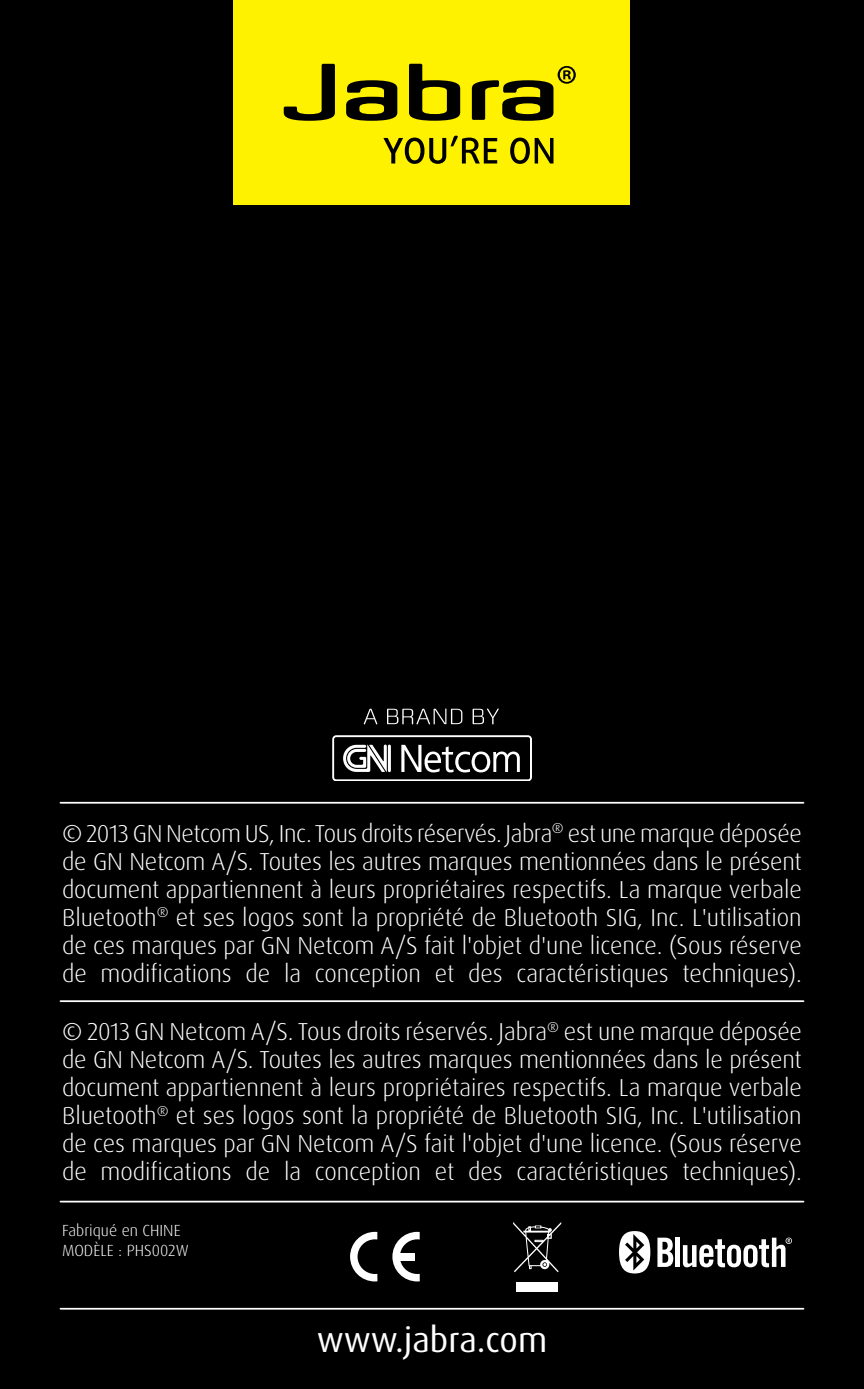
<style>
.page{position:relative;width:864px;height:1389px;background:#fff}
.page>*{position:absolute;margin:0;border:0;box-sizing:border-box;transform-origin:0 0}
.t1{font:35px "Dax Pro";color:#fff}
.t2{font:300 24.5px/28px "Dax Pro";color:#fff;text-align:justify}
.t3{font:300 16.1px/19.2px "Dax Pro";color:#fff}
</style>
<div class="page">
<div style="left:0;top:0;width:863px;height:1389px;background:#000"></div>
<div style="left:233px;top:0;width:396px;height:205px;background:#fff200"></div>
<svg style="left:283px;top:64px;width:52px;height:57px"></svg>
<svg style="left:346px;top:80px;width:51px;height:41px"></svg>
<svg style="left:409px;top:64px;width:51px;height:57px"></svg>
<svg style="left:471px;top:66px;width:104px;height:55px"></svg>
<svg style="left:383px;top:136px;width:114px;height:28px"></svg>
<svg style="left:510px;top:138px;width:43px;height:26px"></svg>
<svg style="left:657px;top:1238px;width:16px;height:29px"></svg>
<hr style="left:675px;top:1238px;width:4px;height:29px;background:#fff">
<svg style="left:619px;top:1231px;width:31px;height:42px"></svg>
<svg style="left:682px;top:1238px;width:109px;height:29px"></svg>
<svg style="left:350px;top:1232px;width:27px;height:49px"></svg>
<svg style="left:392px;top:1232px;width:27px;height:49px"></svg>
<div style="left:516px;top:1282px;width:41px;height:9px;background:#fff"></div>
<svg style="left:513px;top:1222px;width:48px;height:50px"></svg>
<hr style="left:60px;top:1308px;width:743px;height:2px;background:#fff">
<hr style="left:60px;top:1201px;width:743px;height:1px;background:#fff">
<hr style="left:60px;top:1000px;width:743px;height:2px;background:#fff">
<hr style="left:60px;top:802px;width:743px;height:2px;background:#fff">
<svg style="left:363px;top:709px;width:14px;height:15px"></svg>
<svg style="left:387px;top:708px;width:75px;height:16px"></svg>
<svg style="left:472px;top:708px;width:26px;height:16px"></svg>
<svg style="left:332px;top:736px;width:199px;height:45px"></svg>
<p class="t2" style="left:62px;top:819px;width:741px">© 2013 GN Netcom US, Inc. Tous droits réservés. Jabra<sup>®</sup> est une marque déposée de GN Netcom A/S. Toutes les autres marques mentionnées dans le présent document appartiennent à leurs propriétaires respectifs. La marque verbale Bluetooth<sup>®</sup> et ses logos sont la propriété de Bluetooth SIG, Inc. L'utilisation de ces marques par GN Netcom A/S fait l'objet d'une licence. (Sous réserve de modifications de la conception et des caractéristiques techniques).</p>
<p class="t2" style="left:62px;top:1018px;width:741px">© 2013 GN Netcom A/S. Tous droits réservés. Jabra<sup>®</sup> est une marque déposée de GN Netcom A/S. Toutes les autres marques mentionnées dans le présent document appartiennent à leurs propriétaires respectifs. La marque verbale Bluetooth<sup>®</sup> et ses logos sont la propriété de Bluetooth SIG, Inc. L'utilisation de ces marques par GN Netcom A/S fait l'objet d'une licence. (Sous réserve de modifications de la conception et des caractéristiques techniques).</p>
<p class="t3" style="left:62px;top:1221px;width:128px">Fabriqué en CHINE<br>MODÈLE : PHS002W</p>
<h1 class="t1" style="left:316px;top:1317px;width:232px">www.jabra.com</h1>
</div>
